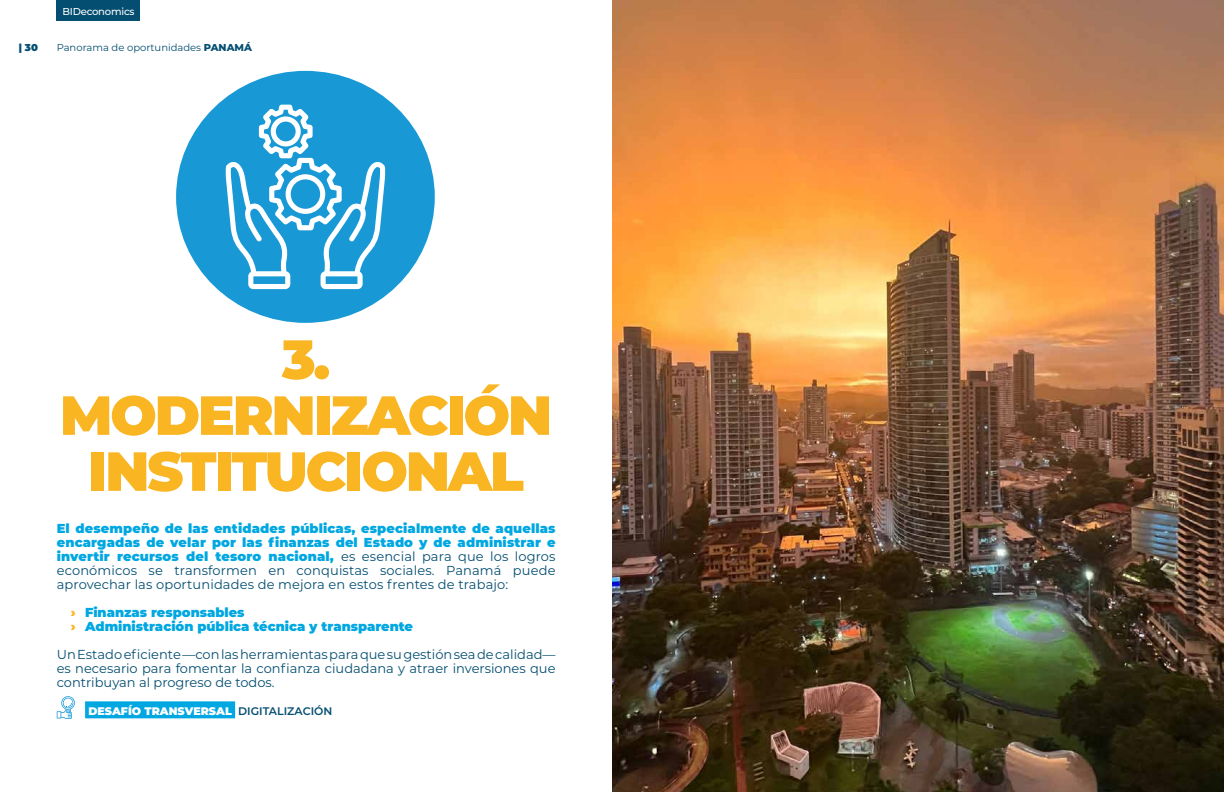
<style>
.page{position:relative;width:1224px;height:792px;background:#fff}
.page>*{position:absolute;margin:0;border:0;box-sizing:border-box;transform-origin:0 0}
.t1{font:900 55px/56px "Montserrat";letter-spacing:-.04em;color:#fab522;text-align:center}
.t2{font:900 13px/14px "Montserrat";color:#00a7e1;text-align:justify}
.t3{font:13px/14px "Montserrat";color:#044e71;text-align:justify}
.t4{font:900 11px "Montserrat";color:#fff}
.t5{font:10px "Montserrat";color:#044e71}
.t6{font:500 10px "Montserrat";letter-spacing:-.02em;color:#fff}
.t7{font:900 10px "Montserrat";color:#044e71}
.s1{font-weight:800}
.s2{font-weight:400;color:#044e71}
.s3{color:#fab522}
.s4{font-weight:600;color:#044e71}
</style>
<div class="page">
<div style="left:57px;top:0;width:83px;height:20px;background:#044e71"></div>
<div style="left:176px;top:71px;width:259px;height:252px;background:#1899d6;border-radius:50%"></div>
<svg style="left:226px;top:105px;width:159px;height:184px"></svg>
<div style="left:85px;top:701px;width:150px;height:17px;background:#00a7e1"></div>
<svg style="left:57px;top:696px;width:18px;height:23px"></svg>
<img style="left:612px;top:0;width:612px;height:792px">
<p class="t6" style="left:62px;top:4px;width:74px">BIDeconomics</p>
<p class="t7" style="left:19px;top:39px;width:21px">| 30</p>
<p class="t5" style="left:57px;top:40px;width:197px">Panorama de oportunidades <span class="s1">PANAMÁ</span></p>
<h1 class="t1" style="left:60px;top:328px;width:494px">3.<br>MODERNIZACIÓN<br>INSTITUCIONAL</h1>
<p class="t2" style="left:57px;top:520px;width:500px">El desempeño de las entidades públicas, especialmente de aquellas encargadas de velar por las finanzas del Estado y de administrar e invertir recursos del tesoro nacional, <span class="s2">es esencial para que los logros económicos se transformen en conquistas sociales. Panamá puede aprovechar las oportunidades de mejora en estos frentes de trabajo:</span></p>
<p class="t2" style="left:71px;top:604px;width:344px"><span class="s3">›</span> Finanzas responsables<br><span class="s3">›</span> Administración pública técnica y transparente</p>
<p class="t3" style="left:57px;top:647px;width:500px">Un Estado eficiente —con las herramientas para que su gestión sea de calidad— es necesario para fomentar la confianza ciudadana y atraer inversiones que contribuyan al progreso de todos.</p>
<p class="t4" style="left:88px;top:703px;width:245px">DESAFÍO TRANSVERSAL <span class="s4">DIGITALIZACIÓN</span></p>
</div>
